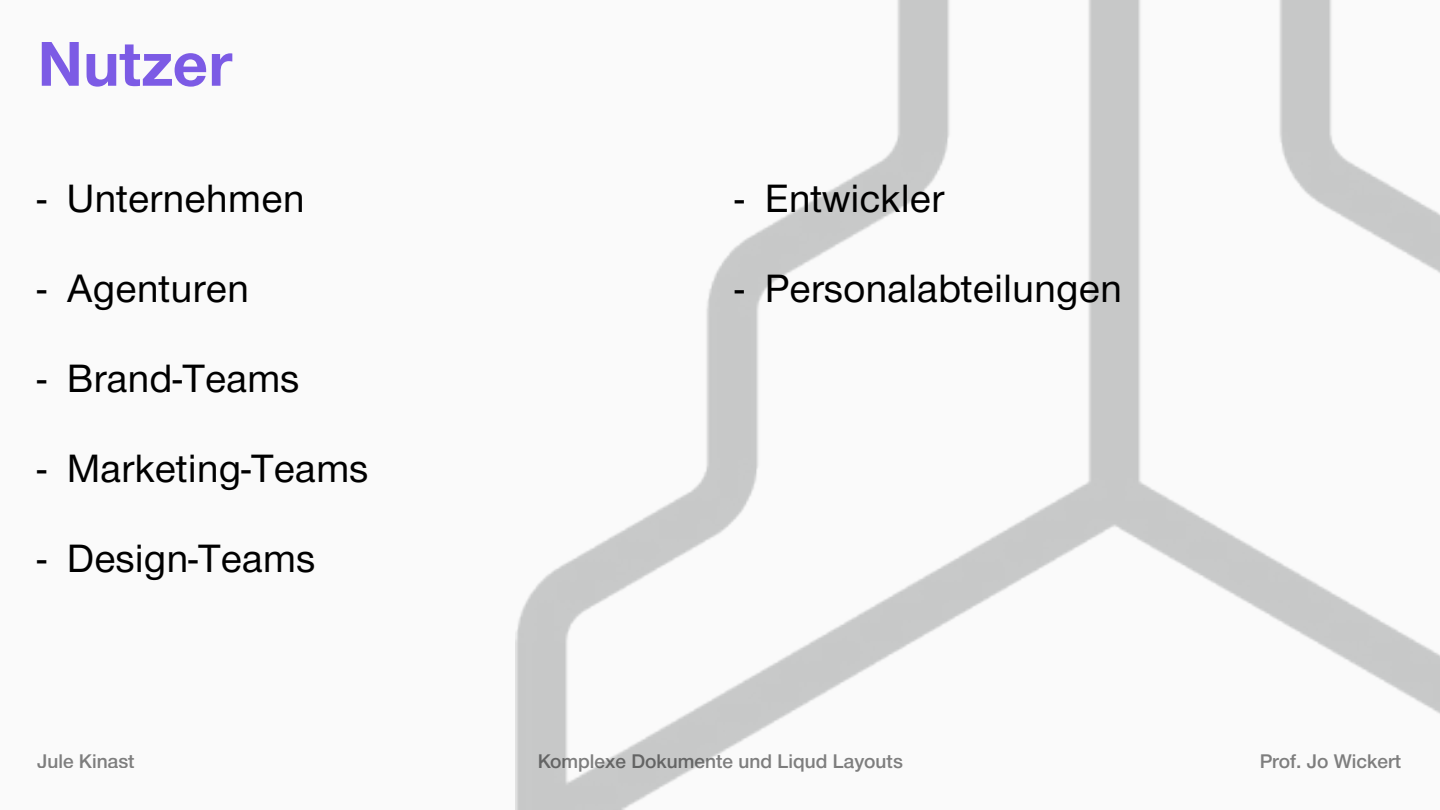
<style>
.page{position:relative;width:1440px;height:810px;background:#fafafa}
.page>*{position:absolute;margin:0;border:0;box-sizing:border-box;transform-origin:0 0}
.t1{font:700 60px "Nimbus Sans DV";color:#7c5be5}
.t2{font:37.5px "Nimbus Sans DV";color:#000}
.t3{font:500 18.75px "Nimbus Sans DV";color:#000}
</style>
<div class="page">
<img style="left:515px;top:0;width:925px;height:810px">
<h1 class="t1" style="left:38px;top:14px;width:196px">Nutzer</h1>
<p class="t2" style="left:37px;top:171px;width:269px">- Unternehmen</p>
<p class="t2" style="left:37px;top:261px;width:214px">- Agenturen</p>
<p class="t2" style="left:37px;top:351px;width:264px">- Brand-Teams</p>
<p class="t2" style="left:37px;top:441px;width:333px">- Marketing-Teams</p>
<p class="t2" style="left:37px;top:531px;width:280px">- Design-Teams</p>
<p class="t2" style="left:735px;top:171px;width:211px">- Entwickler</p>
<p class="t2" style="left:735px;top:261px;width:389px">- Personalabteilungen</p>
<p class="t3" style="left:37px;top:746px;width:99px">Jule Kinast</p>
<p class="t3" style="left:537px;top:746px;width:367px">Komplexe Dokumente und Liqud Layouts</p>
<p class="t3" style="left:1259px;top:746px;width:143px">Prof. Jo Wickert</p>
</div>
